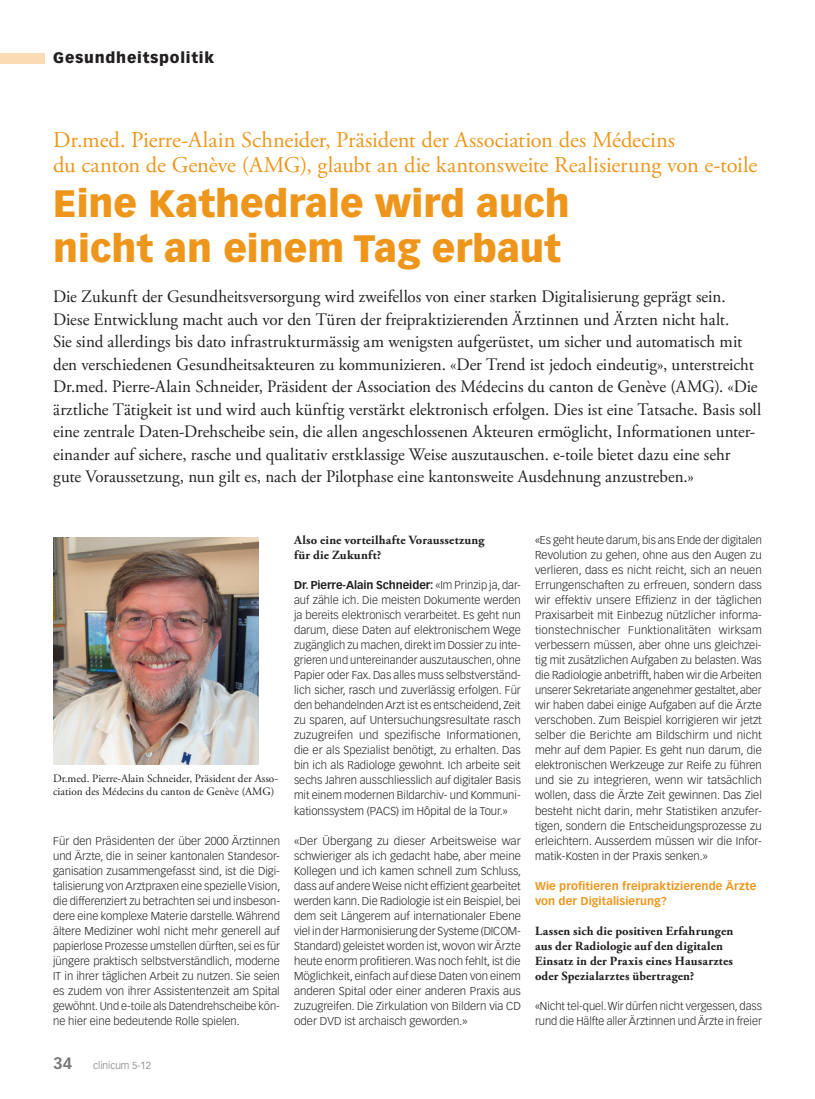
<style>
.page{position:relative;width:815px;height:1099px;background:#fff}
.page>*{position:absolute;margin:0;border:0;box-sizing:border-box;transform-origin:0 0}
.t1{font:900 37.5px/45px "Vectora LT Std";color:#ee961c}
.t2{font:22.5px/25px "Adobe Garamond Pro";letter-spacing:-.01em;color:#ee961c}
.t3{font:17.5px/22.5px "Adobe Garamond Pro";color:#231f20}
.t4{font:900 15px "Vectora LT Std";letter-spacing:.05em;color:#231f20}
.t5{font:700 12.5px/15px "Adobe Garamond Pro";letter-spacing:.015em;color:#231f20}
.t6{font:300 11.25px/15px "Vectora LT Std";color:#231f20;text-align:justify}
.t7{font:300 11.25px/15px "Vectora LT Std";color:#231f20;text-align:justify;scale:1.04 1}
.t8{font:11.25px/13.5px "Adobe Garamond Pro";color:#231f20}
.t9{font:700 11.25px/15px "Vectora LT Std";letter-spacing:.005em;color:#ee961c}
.t10{font:300 10px "Vectora LH";color:#76787b}
.s1{font-weight:700;font-size:16.25px}
.s2{font-weight:700}
</style>
<div class="page">
<div style="left:0;top:53px;width:45px;height:10px;background:#fbdbb3"></div>
<img style="left:53px;top:537px;width:206px;height:227px">
<h3 class="t4" style="left:53px;top:49px;width:162px">Gesundheitspolitik</h3>
<h2 class="t2" style="left:53px;top:128px;width:706px">Dr.med. Pierre-Alain Schneider, Präsident der Association des Médecins<br>du canton de Genève (AMG), glaubt an die kantonsweite Realisierung von e-toile</h2>
<h1 class="t1" style="left:53px;top:180px;width:518px">Eine Kathedrale wird auch nicht an einem Tag erbaut</h1>
<p class="t3" style="left:53px;top:286px;width:710px">Die Zukunft der Gesundheitsversorgung wird zweifellos von einer starken Digitalisierung geprägt sein.<br>Diese Entwicklung macht auch vor den Türen der freipraktizierenden Ärztinnen und Ärzten nicht halt.<br>Sie sind allerdings bis dato infrastrukturmässig am wenigsten aufgerüstet, um sicher und automatisch mit den verschiedenen Gesundheitsakteuren zu kommunizieren. «Der Trend ist jedoch eindeutig», unterstreicht Dr.med. Pierre-Alain Schneider, Präsident der Association des Médecins du canton de Genève (AMG). «Die ärztliche Tätigkeit ist und wird auch künftig verstärkt elektronisch erfolgen. Dies ist eine Tatsache. Basis soll eine zentrale Daten-Drehscheibe sein, die allen angeschlossenen Akteuren ermöglicht, Informationen unter&shy;einander auf sichere, rasche und qualitativ erstklassige Weise auszutauschen. e-toile bietet dazu eine sehr gute Voraussetzung, nun gilt es, nach der Pilotphase eine kantonsweite Ausdehnung anzustreben.»</p>
<p class="t8" style="left:53px;top:771px;width:226px">Dr.med. Pierre-Alain Schneider, Präsident der Asso&shy;ciation des Médecins du canton de Genève (AMG)</p>
<p class="t6" style="left:53px;top:833px;width:229px">Für den Präsidenten der über 2000 Ärztinnen und Ärzte, die in seiner kantonalen Standesor&shy;ganisation zusammengefasst sind, ist die Digi&shy;talisierung von Arztpraxen eine spezielle Vision, die differenziert zu betrachten sei und insbeson&shy;dere eine komplexe Materie darstelle. Während ältere Mediziner wohl nicht mehr generell auf papierlose Prozesse umstellen dürften, sei es für jüngere praktisch selbstverständlich, moderne IT in ihrer täglichen Arbeit zu nutzen. Sie seien es zudem von ihrer Assistentenzeit am Spital gewöhnt. Und e-toile als Datendrehscheibe kön&shy;ne hier eine bedeutende Rolle spielen.</p>
<p class="t10" style="left:53px;top:1059px;width:99px"><span class="s1">34</span> clinicum 5-12</p>
<p class="t5" style="left:294px;top:533px;width:192px">Also eine vorteilhafte Voraussetzung für die Zukunft?</p>
<p class="t6" style="left:294px;top:578px;width:229px;text-align:left"><span class="s2">Dr. Pierre-Alain Schneider:</span> «Im Prinzip ja, dar&shy;auf zähle ich. Die meisten Dokumente werden ja bereits elektronisch verarbeitet. Es geht nun darum, diese Daten auf elektronischem Wege zugänglich zu machen, direkt im Dossier zu inte&shy;grieren und untereinander auszutauschen, ohne Papier oder Fax. Das alles muss selbstverständ&shy;lich sicher, rasch und zuverlässig erfolgen. Für den behandelnden Arzt ist es entscheidend, Zeit zu sparen, auf Untersuchungsresultate rasch zuzugreifen und spezifische Informationen, die er als Spezialist benötigt, zu erhalten. Das bin ich als Radiologe gewohnt. Ich arbeite seit sechs Jahren ausschliesslich auf digitaler Basis mit einem modernen Bildarchiv- und Kommuni&shy;kationssystem (PACS) im Hôpital de la Tour.»</p>
<p class="t7" style="left:294px;top:833px;width:220px">«Der Übergang zu dieser Arbeitsweise war schwieriger als ich gedacht habe, aber meine Kollegen und ich kamen schnell zum Schluss, dass auf andere Weise nicht effizient gearbeitet werden kann. Die Radiologie ist ein Beispiel, bei dem seit Längerem auf internationaler Ebene viel in der Harmonisierung der Systeme (DICOM-Standard) geleistet worden ist, wovon wir Ärzte heute enorm profitieren. Was noch fehlt, ist die Möglichkeit, einfach auf diese Daten von einem anderen Spital oder einer anderen Praxis aus zuzugreifen. Die Zirkulation von Bildern via CD oder DVD ist archaisch geworden.»</p>
<p class="t6" style="left:535px;top:533px;width:228px">«Es geht heute darum, bis ans Ende der digitalen Revolution zu gehen, ohne aus den Augen zu verlieren, dass es nicht reicht, sich an neuen Errungenschaften zu erfreuen, sondern dass wir effektiv unsere Effizienz in der täglichen Praxisarbeit mit Einbezug nützlicher informa&shy;tionstechnischer Funktionalitäten wirksam verbessern müssen, aber ohne uns gleichzei&shy;tig mit zusätzlichen Aufgaben zu belasten. Was die Radiologie anbetrifft, haben wir die Arbeiten unserer Sekretariate angenehmer gestaltet, aber wir haben dabei einige Aufgaben auf die Ärzte verschoben. Zum Beispiel korrigieren wir jetzt selber die Berichte am Bildschirm und nicht mehr auf dem Papier. Es geht nun darum, die elektronischen Werkzeuge zur Reife zu führen und sie zu integrieren, wenn wir tatsächlich wollen, dass die Ärzte Zeit gewinnen. Das Ziel besteht nicht darin, mehr Statistiken anzufer&shy;tigen, sondern die Entscheidungsprozesse zu erleichtern. Ausserdem müssen wir die Infor&shy;matik-Kosten in der Praxis senken.»</p>
<p class="t9" style="left:535px;top:878px;width:223px">Wie profitieren freipraktizierende Ärzte von der Digitalisierung?</p>
<p class="t5" style="left:535px;top:923px;width:200px">Lassen sich die positiven Erfahrungen aus der Radiologie auf den digitalen Einsatz in der Praxis eines Hausarztes oder Spezialarztes übertragen?</p>
<p class="t6" style="left:535px;top:998px;width:228px">«Nicht tel-quel. Wir dürfen nicht vergessen, dass rund die Hälfte aller Ärztinnen und Ärzte in freier</p>
</div>
